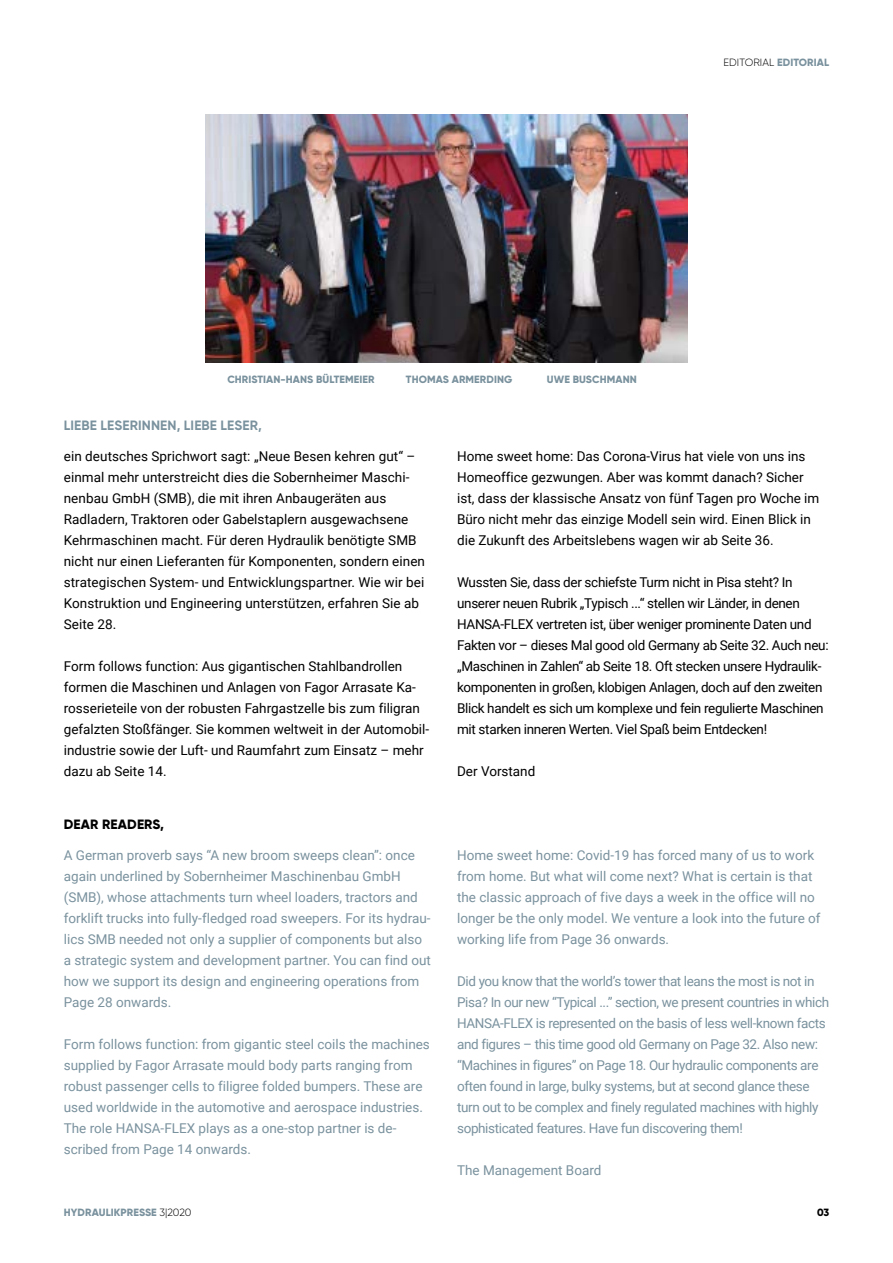
<style>
.page{position:relative;width:893px;height:1263px;background:#fff}
.page>*{position:absolute;margin:0;border:0;box-sizing:border-box;transform-origin:0 0}
.t1{font:13.5px/21px "Roboto";color:#000}
.t2{font:13.5px/21px "Roboto";color:#7a929e}
.t3{font:13.5px/21px "Roboto";letter-spacing:-.03em;color:#7a929e}
.t4{font:13.5px/21px "Roboto";letter-spacing:-.025em;color:#000}
.t5{font:700 13.5px "Gilroy";letter-spacing:.01em;color:#7a929e}
.t6{font:800 13.5px "Gilroy";letter-spacing:.01em;color:#000}
.t7{font:800 10.5px "Gilroy";letter-spacing:.01em;color:#7a929e}
.t8{font:300 10.5px "Gilroy";letter-spacing:.01em;color:#000}
.t9{font:800 10.5px "Gilroy";color:#000}
.s1{font-weight:800;color:#7a929e}
.s2{font-weight:300;color:#000}
</style>
<div class="page">
<img style="left:205px;top:115px;width:483px;height:248px">
<p class="t8" style="left:723px;top:56px;width:107px">EDITORIAL <span class="s1">EDITORIAL</span></p>
<p class="t7" style="left:227px;top:373px;width:149px">CHRISTIAN-HANS BÜLTEMEIER</p>
<p class="t7" style="left:406px;top:373px;width:108px">THOMAS ARMERDING</p>
<p class="t7" style="left:547px;top:373px;width:91px">UWE BUSCHMANN</p>
<p class="t5" style="left:64px;top:417px;width:200px">LIEBE LESERINNEN, LIEBE LESER,</p>
<p class="t1" style="left:64px;top:445px;width:363px">ein deutsches Sprichwort sagt: „Neue Besen kehren gut“ – einmal mehr unterstreicht dies die Sobernheimer Maschi&shy;nenbau GmbH (SMB), die mit ihren Anbaugeräten aus Radladern, Traktoren oder Gabelstaplern ausgewachsene Kehrmaschinen macht. Für deren Hydraulik benötigte SMB nicht nur einen Lieferanten für Komponenten, sondern einen strategischen System- und Entwicklungspartner. Wie wir bei Konstruktion und Engineering unterstützen, erfahren Sie ab Seite 28.</p>
<p class="t1" style="left:64px;top:655px;width:367px">Form follows function: Aus gigantischen Stahlbandrollen formen die Maschinen und Anlagen von Fagor Arrasate Ka&shy;rosserieteile von der robusten Fahrgastzelle bis zum filigran gefalzten Stoßfänger. Sie kommen weltweit in der Automobil&shy;industrie sowie der Luft- und Raumfahrt zum Einsatz – mehr dazu ab Seite 14.</p>
<p class="t6" style="left:64px;top:816px;width:102px">DEAR READERS,</p>
<p class="t2" style="left:64px;top:844px;width:369px">A German proverb says “A new broom sweeps clean”: once again underlined by Sobernheimer Maschinenbau GmbH (SMB), whose attachments turn wheel loaders, tractors and forklift trucks into fully-fledged road sweepers. For its hydrau&shy;lics SMB needed not only a supplier of components but also a strategic system and development partner. You can find out how we support its design and engineering operations from Page 28 onwards.</p>
<p class="t2" style="left:64px;top:1033px;width:368px">Form follows function: from gigantic steel coils the machines supplied by Fagor Arrasate mould body parts ranging from robust passenger cells to filigree folded bumpers. These are used worldwide in the automotive and aerospace industries.<br>The role HANSA-FLEX plays as a one-stop partner is de&shy;scribed from Page 14 onwards.</p>
<p class="t1" style="left:457px;top:445px;width:364px">Home sweet home: Das Corona-Virus hat viele von uns ins Homeoffice gezwungen. Aber was kommt danach? Sicher ist, dass der klassische Ansatz von fünf Tagen pro Woche im Büro nicht mehr das einzige Modell sein wird. Einen Blick in die Zukunft des Arbeitslebens wagen wir ab Seite 36.</p>
<p class="t4" style="left:457px;top:571px;width:373px">Wussten Sie, dass der schiefste Turm nicht in Pisa steht? In unserer neuen Rubrik „Typisch ...“ stellen wir Länder, in denen HANSA-FLEX vertreten ist, über weniger prominente Daten und Fakten vor – dieses Mal good old Germany ab Seite 32. Auch neu: „Maschinen in Zahlen“ ab Seite 18. Oft stecken unsere Hydraulik&shy;komponenten in großen, klobigen Anlagen, doch auf den zweiten Blick handelt es sich um komplexe und fein regulierte Maschinen mit starken inneren Werten. Viel Spaß beim Entdecken!</p>
<p class="t1" style="left:457px;top:760px;width:80px">Der Vorstand</p>
<p class="t2" style="left:457px;top:844px;width:365px">Home sweet home: Covid-19 has forced many of us to work from home. But what will come next? What is certain is that the classic approach of five days a week in the office will no longer be the only model. We venture a look into the future of working life from Page 36 onwards.</p>
<p class="t3" style="left:457px;top:970px;width:373px">Did you know that the world’s tower that leans the most is not in Pisa? In our new “Typical ...” section, we present countries in which HANSA-FLEX is represented on the basis of less well-known facts and figures – this time good old Germany on Page 32. Also new: “Machines in figures” on Page 18. Our hydraulic components are often found in large, bulky systems, but at second glance these turn out to be complex and finely regulated machines with highly sophisticated features. Have fun discovering them!</p>
<p class="t2" style="left:457px;top:1159px;width:146px">The Management Board</p>
<p class="t7" style="left:64px;top:1206px;width:129px">HYDRAULIKPRESSE <span class="s2">3|2020</span></p>
<p class="t9" style="left:817px;top:1206px;width:14px">03</p>
</div>
